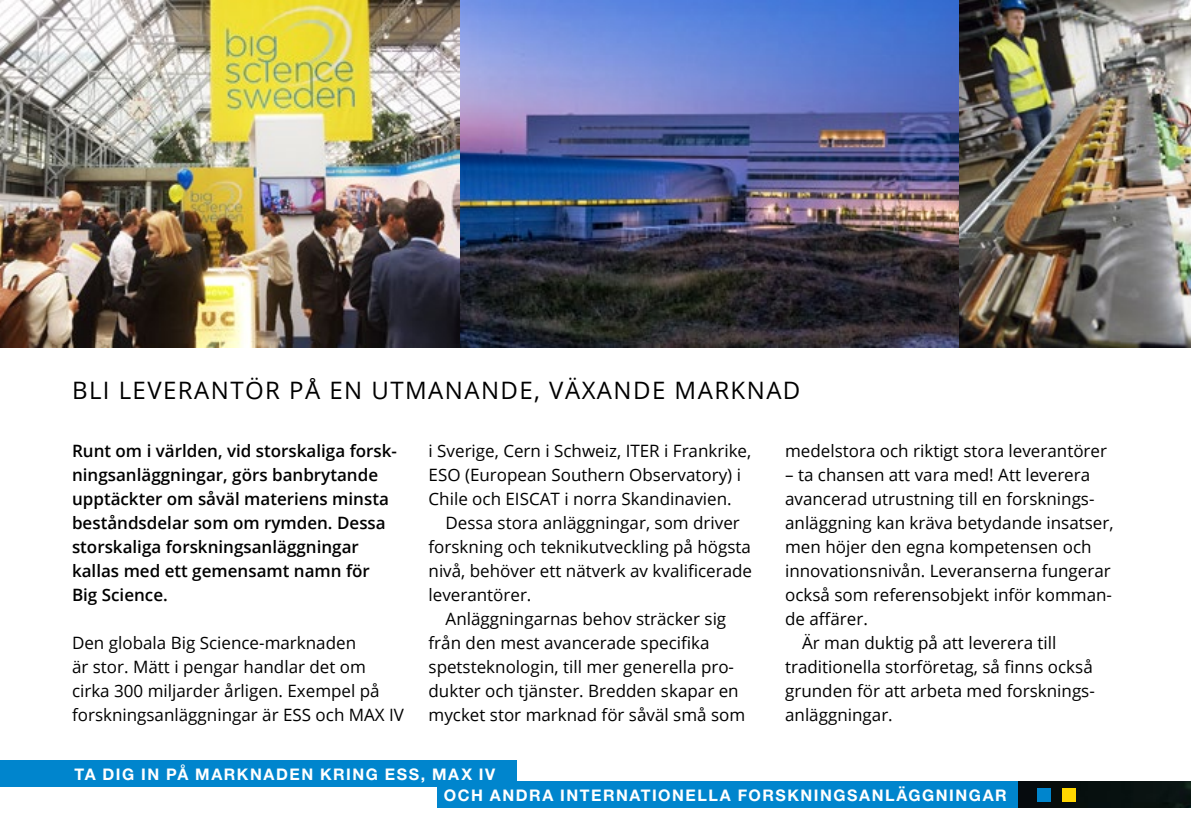
<style>
.page{position:relative;width:1191px;height:840px;background:#fff}
.page>*{position:absolute;margin:0;border:0;box-sizing:border-box;transform-origin:0 0}
.t1{font:24px "Open Sans";letter-spacing:.06em;color:#000}
.t2{font:17px/24px "Open Sans";color:#000}
.t3{font:600 17px/24px "Open Sans";color:#000}
.t4{font:700 16px/20.8px "Helvetica Neue";letter-spacing:.095em;color:#fff}
</style>
<div class="page">
<img style="left:459px;top:0;width:500px;height:347px">
<div style="left:437px;top:781px;width:581px;height:26px;background:#0085cd"></div>
<div style="left:0;top:760px;width:516px;height:26px;background:#0085cd"></div>
<div style="left:1018px;top:781px;width:173px;height:26px;background:#07100f"></div>
<img style="left:959px;top:0;width:232px;height:347px">
<img style="left:0;top:0;width:459px;height:347px">
<div style="left:1062px;top:788px;width:13px;height:13px;background:#ffd600"></div>
<div style="left:1037px;top:788px;width:13px;height:13px;background:#0085cd"></div>
<h1 class="t1" style="left:72px;top:373px;width:730px">BLI LEVERANTÖR PÅ EN UTMANANDE, VÄXANDE MARKNAD</h1>
<p class="t3" style="left:72px;top:437px;width:326px">Runt om i världen, vid storskaliga forsk&shy;ningsanläggningar, görs banbrytande upptäckter om såväl materiens minsta beståndsdelar som om rymden. Dessa storskaliga forskningsanläggningar kallas med ett gemensamt namn för Big Science.</p>
<p class="t2" style="left:72px;top:629px;width:333px">Den globala Big Science-marknaden<br>är stor. Mätt i pengar handlar det om cirka 300 miljarder årligen. Exempel på forskningsanläggningar är ESS och MAX IV</p>
<p class="t2" style="left:785px;top:437px;width:323px">medelstora och riktigt stora leverantörer</p>
<p class="t2" style="left:785px;top:461px;width:307px">– ta chansen att vara med! Att leverera</p>
<p class="t2" style="left:785px;top:485px;width:311px">avancerad utrustning till en forsknings-</p>
<p class="t2" style="left:785px;top:509px;width:330px">anläggning kan kräva betydande insatser,</p>
<p class="t2" style="left:785px;top:533px;width:308px">men höjer den egna kompetensen och</p>
<p class="t2" style="left:785px;top:557px;width:327px">innovationsnivån. Leveranserna fungerar</p>
<p class="t2" style="left:785px;top:581px;width:328px">också som referensobjekt inför komman-</p>
<p class="t2" style="left:785px;top:605px;width:84px">de affärer.</p>
<p class="t2" style="left:802px;top:629px;width:256px">Är man duktig på att leverera till</p>
<p class="t2" style="left:785px;top:653px;width:309px">traditionella storföretag, så finns också</p>
<p class="t2" style="left:785px;top:677px;width:310px">grunden för att arbeta med forsknings-</p>
<p class="t2" style="left:785px;top:701px;width:109px">anläggningar.</p>
<p class="t4" style="left:444px;top:763px;width:564px;text-indent:-369px">TA DIG IN PÅ MARKNADEN KRING ESS, MAX IV<br>OCH ANDRA INTERNATIONELLA FORSKNINGSANLÄGGNINGAR</p>
<p class="t2" style="left:428px;top:437px;width:324px">i Sverige, Cern i Schweiz, ITER i Frankrike,<br>ESO (European Southern Observatory) i<br>Chile och EISCAT i norra Skandinavien.</p>
<p class="t2" style="left:445px;top:509px;width:296px">Dessa stora anläggningar, som driver</p>
<p class="t2" style="left:428px;top:533px;width:324px">forskning och teknikutveckling på högsta</p>
<p class="t2" style="left:428px;top:557px;width:325px">nivå, behöver ett nätverk av kvalificerade</p>
<p class="t2" style="left:428px;top:581px;width:104px">leverantörer.</p>
<p class="t2" style="left:445px;top:605px;width:282px">Anläggningarnas behov sträcker sig</p>
<p class="t2" style="left:428px;top:629px;width:282px">från den mest avancerade specifika</p>
<p class="t2" style="left:428px;top:653px;width:307px">spetsteknologin, till mer generella pro-</p>
<p class="t2" style="left:428px;top:677px;width:312px">dukter och tjänster. Bredden skapar en</p>
<p class="t2" style="left:428px;top:701px;width:318px">mycket stor marknad för såväl små som</p>
</div>
